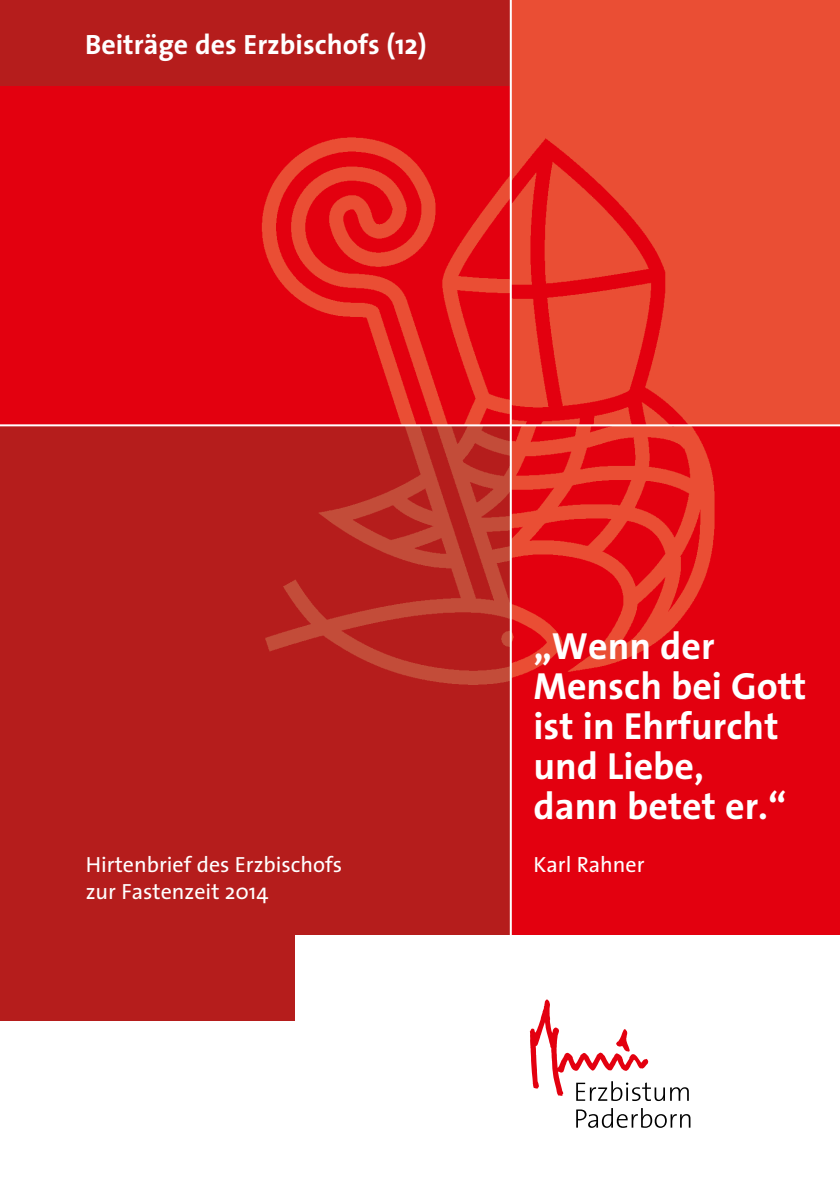
<style>
.page{position:relative;width:840px;height:1191px;background:#fff}
.page>*{position:absolute;margin:0;border:0;box-sizing:border-box;transform-origin:0 0}
.t1{font:700 38px/40px "The Sans";color:#fff}
.t2{font:700 28px "The Sans";color:#fff}
.t3{font:22px "The Sans";color:#fff}
</style>
<div class="page">
<div style="left:0;top:0;width:839px;height:935px;background:#e3000f"></div>
<img style="left:261px;top:137px;width:455px;height:545px">
<div style="left:510px;top:0;width:329px;height:425px;background:#ea4e34"></div>
<img style="left:511px;top:138px;width:177px;height:286px">
<div style="left:0;top:425px;width:510px;height:596px;background:#b51d1c"></div>
<img style="left:259px;top:426px;width:250px;height:258px">
<div style="left:0;top:0;width:510px;height:85px;background:#b51d1c"></div>
<div style="left:295px;top:935px;width:544px;height:97px;background:#fff"></div>
<svg style="left:576px;top:1108px;width:114px;height:19px"></svg>
<svg style="left:529px;top:999px;width:159px;height:102px"></svg>
<hr style="left:509px;top:0;width:2px;height:935px;background:#fff">
<hr style="left:0;top:424px;width:839px;height:2px;background:#fff">
<p class="t2" style="left:85px;top:21px;width:343px">Beiträge des Erzbischofs (12)</p>
<p class="t1" style="left:533px;top:625px;width:274px">„Wenn der<br>Mensch bei Gott ist in Ehrfurcht und Liebe,<br>dann betet er.“</p>
<p class="t3" style="left:86px;top:846px;width:258px">Hirtenbrief des Erzbischofs</p>
<p class="t3" style="left:533px;top:846px;width:113px">Karl Rahner</p>
<p class="t3" style="left:86px;top:873px;width:184px">zur Fastenzeit 2014</p>
</div>
